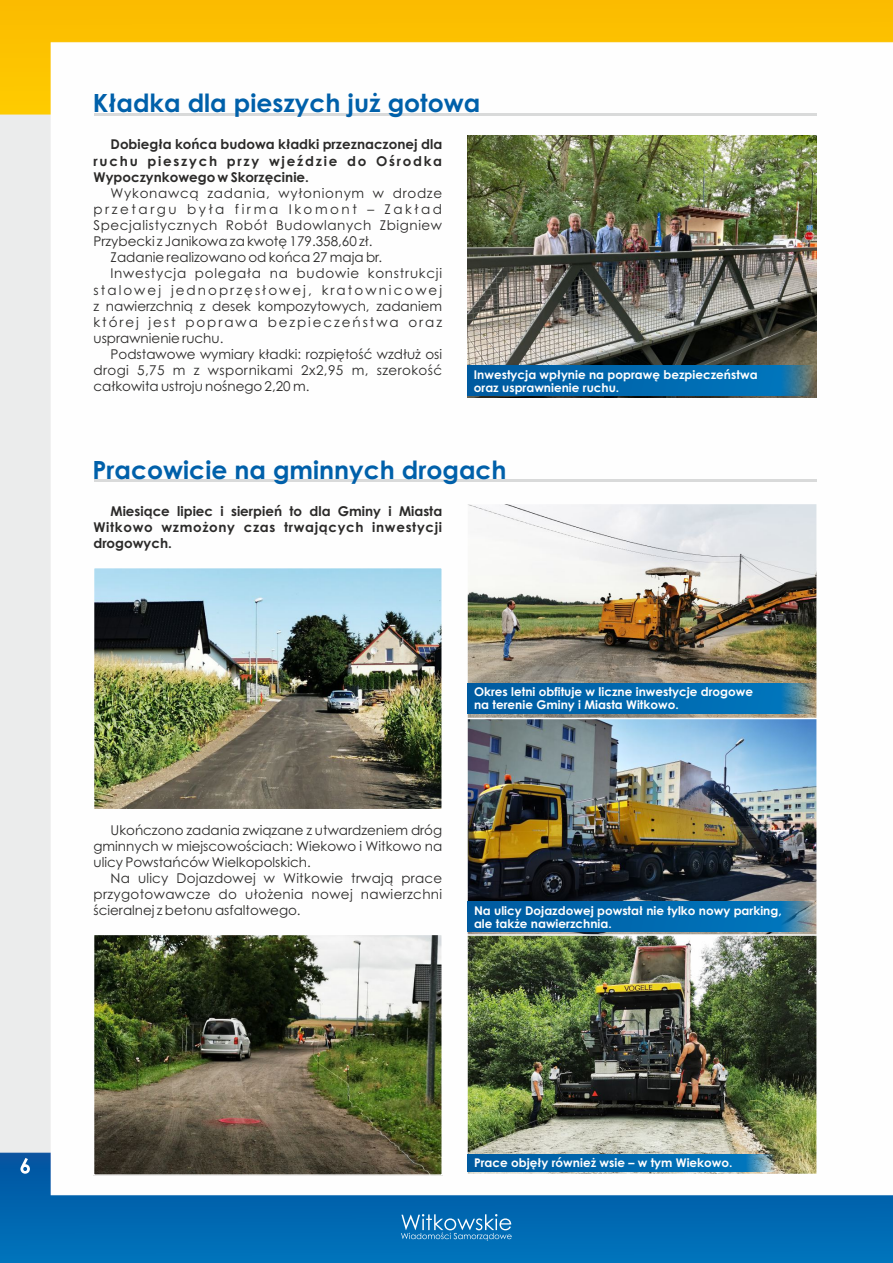
<style>
.page{position:relative;width:893px;height:1263px;background:#fff}
.page>*{position:absolute;margin:0;border:0;box-sizing:border-box;transform-origin:0 0}
.t1{font:700 25.05px "Century Gothic";color:#0060aa}
.t2{font:13.5px/16px "Century Gothic";letter-spacing:.025em;color:#2b2a29;text-align:justify}
.t3{font:13.5px "Century Gothic";color:#2b2a29}
.t4{font:700 13.5px/16.4px "Century Gothic";letter-spacing:.05em;color:#2b2a29;text-align:justify}
.t5{font:13.5px "Century Gothic";letter-spacing:.055em;color:#2b2a29}
.t6{font:13.5px "Century Gothic";letter-spacing:.15em;color:#2b2a29}
.t7{font:13.5px "Century Gothic";letter-spacing:.14em;color:#2b2a29}
.t8{font:13.5px "Century Gothic";letter-spacing:.19em;color:#2b2a29}
.t9{font:700 12px/13px "Century Gothic";color:#fefefe}
</style>
<div class="page">
<img style="left:0;top:0;width:893px;height:1263px">
<svg style="left:401px;top:1214px;width:111px;height:27px;background:#3287c1"></svg>
<svg style="left:20px;top:1158px;width:10px;height:16px"></svg>
<hr style="left:94px;top:113px;width:722px;height:3px;background:#d9dada">
<img style="left:468px;top:136px;width:348px;height:261px">
<svg style="left:468px;top:366px;width:346px;height:30px;background:#0568aa"></svg>
<hr style="left:94px;top:480px;width:722px;height:2px;background:#d9dada">
<img style="left:466px;top:936px;width:352px;height:239px">
<img style="left:466px;top:503px;width:352px;height:215px">
<img style="left:95px;top:569px;width:346px;height:239px">
<div style="left:93px;top:567px;width:350px;height:243px;border:1px solid #fefefe"></div>
<img style="left:466px;top:718px;width:352px;height:218px">
<img style="left:95px;top:936px;width:346px;height:238px">
<div style="left:93px;top:934px;width:350px;height:242px;border:1px solid #fefefe"></div>
<svg style="left:468px;top:683px;width:346px;height:30px;background:#076aab"></svg>
<svg style="left:468px;top:902px;width:346px;height:30px;background:#076aac"></svg>
<svg style="left:468px;top:1154px;width:307px;height:17px;background:#086cad"></svg>
<h1 class="t1" style="left:93px;top:94px;width:389px">Kładka dla pieszych już gotowa</h1>
<p class="t4" style="left:94px;top:137px;width:350px;text-indent:17px">Dobiegła końca budowa kładki przeznaczonej dla ruchu pieszych przy wjeździe do Ośrodka Wypoczynkowego w Skorzęcinie.</p>
<p class="t5" style="left:111px;top:188px;width:333px">Wykonawcą zadania, wyłonionym w drodze</p>
<p class="t8" style="left:94px;top:204px;width:350px">przetargu była firma Ikomont – Zakład</p>
<p class="t2" style="left:94px;top:219px;width:350px">Specjalistycznych Robót Budowlanych Zbigniew</p>
<p class="t3" style="left:94px;top:236px;width:281px">Przybecki z Janikowa za kwotę 179.358,60 zł.</p>
<p class="t3" style="left:111px;top:252px;width:273px">Zadanie realizowano od końca 27 maja br.</p>
<p class="t5" style="left:111px;top:268px;width:333px">Inwestycja polegała na budowie konstrukcji</p>
<p class="t6" style="left:94px;top:284px;width:350px">stalowej jednoprzęsłowej, kratownicowej</p>
<p class="t3" style="left:93px;top:300px;width:350px">z nawierzchnią z desek kompozytowych, zadaniem</p>
<p class="t7" style="left:93px;top:317px;width:350px">której jest poprawa bezpieczeństwa oraz</p>
<p class="t3" style="left:93px;top:333px;width:132px">usprawnienie ruchu.</p>
<p class="t3" style="left:110px;top:349px;width:333px">Podstawowe wymiary kładki: rozpiętość wzdłuż osi</p>
<p class="t2" style="left:93px;top:363px;width:350px">drogi 5,75 m z wspornikami 2x2,95 m, szerokość</p>
<p class="t3" style="left:93px;top:381px;width:217px">całkowita ustroju nośnego 2,20 m.</p>
<p class="t9" style="left:474px;top:369px;width:285px">Inwestycja wpłynie na poprawę bezpieczeństwa oraz usprawnienie ruchu.</p>
<h1 class="t1" style="left:93px;top:460px;width:416px">Pracowicie na gminnych drogach</h1>
<p class="t4" style="left:94px;top:504px;width:350px;text-indent:17px">Miesiące lipiec i sierpień to dla Gminy i Miasta Witkowo wzmożony czas trwających inwestycji drogowych.</p>
<p class="t9" style="left:474px;top:686px;width:281px">Okres letni obfituje w liczne inwestycje drogowe na terenie Gminy i Miasta Witkowo.</p>
<p class="t2" style="left:94px;top:823px;width:350px;text-indent:17px">Ukończono zadania związane z utwardzeniem dróg gminnych w miejscowościach: Wiekowo i Witkowo na ulicy Powstańców Wielkopolskich.</p>
<p class="t2" style="left:94px;top:871px;width:350px;text-indent:17px">Na ulicy Dojazdowej w Witkowie trwają prace przygotowawcze do ułożenia nowej nawierzchni ścieralnej z betonu asfaltowego.</p>
<p class="t9" style="left:474px;top:905px;width:309px">Na ulicy Dojazdowej powstał nie tylko nowy parking, ale także nawierzchnia.</p>
<p class="t9" style="left:474px;top:1157px;width:260px">Prace objęły również wsie – w tym Wiekowo.</p>
</div>
